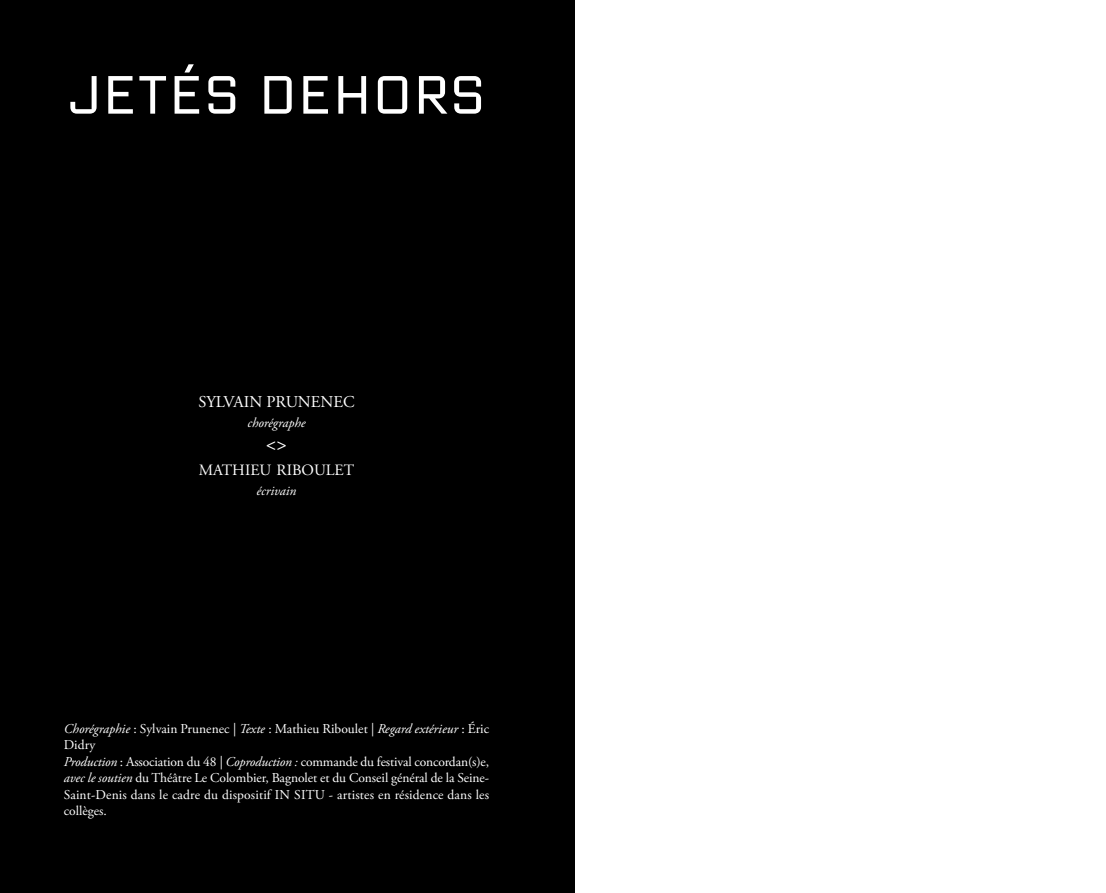
<style>
.page{position:relative;width:1106px;height:893px;background:#fff}
.page>*{position:absolute;margin:0;border:0;box-sizing:border-box;transform-origin:0 0}
.t1{font:300 54px "Oxide Solid OT";color:#fff}
.t2{font:21px "Adobe Garamond Pro";color:#fff}
.t3{font:16.5px "Adobe Garamond Pro";color:#fff}
.t4{font:15.75px "Adobe Garamond Pro";color:#fff}
.t5{font:13.5px/16.5px "Adobe Garamond Pro";color:#fff}
.t6{font:italic 13.5px "Adobe Garamond Pro";color:#fff}
.s1{font-style:italic}
</style>
<div class="page">
<div style="left:0;top:0;width:574px;height:893px;background:#000"></div>
<h1 class="t1" style="left:67px;top:63px;width:421px">JETÉS DEHORS</h1>
<p class="t3" style="left:198px;top:395px;width:158px">SYLVAIN PRUNENEC</p>
<p class="t6" style="left:247px;top:417px;width:59px">chorégraphe</p>
<h2 class="t2" style="left:266px;top:435px;width:22px">&lt;&gt;</h2>
<p class="t4" style="left:199px;top:464px;width:157px">MATHIEU RIBOULET</p>
<p class="t6" style="left:257px;top:485px;width:41px">écrivain</p>
<p class="t5" style="left:64px;top:722px;width:427px"><span class="s1">Chorégraphie</span> : Sylvain Prunenec | <span class="s1">Texte</span> : Mathieu Riboulet | <span class="s1">Regard extérieur</span> : Éric Didry<br><span class="s1">Production</span> : Association du 48 | <span class="s1">Coproduction :</span> commande du festival concordan(s)e, <span class="s1">avec le soutien</span> du Théâtre Le Colombier, Bagnolet et du Conseil général de la Seine-Saint-Denis dans le cadre du dispositif IN SITU - artistes en résidence dans les collèges.</p>
</div>
